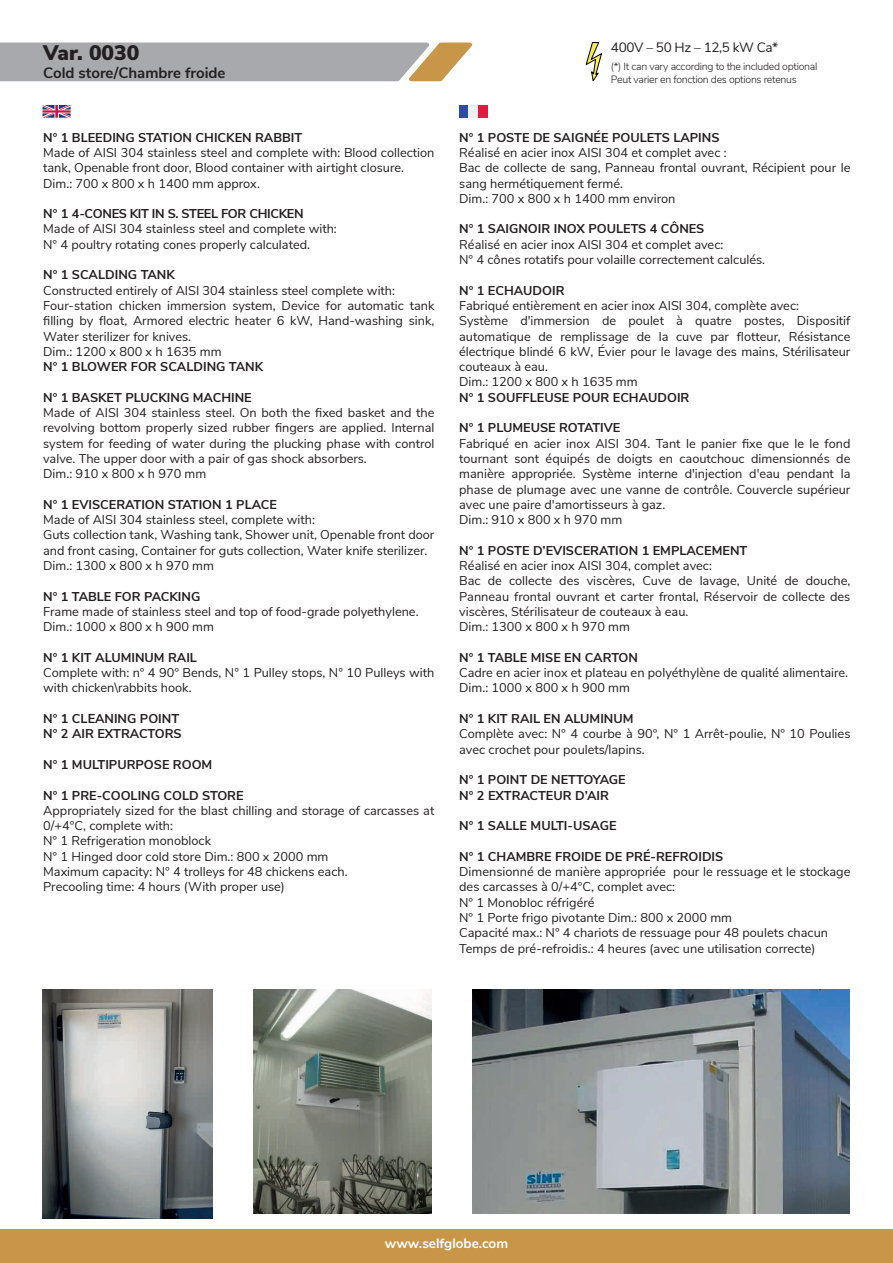
<style>
.page{position:relative;width:893px;height:1263px;background:#fff}
.page>*{position:absolute;margin:0;border:0;box-sizing:border-box;transform-origin:0 0}
.t1{font:900 21px "Nunito Sans";color:#231f20}
.t2{font:700 15px "Nunito Sans";color:#231f20}
.t3{font:13.5px "Nunito Sans";letter-spacing:-.025em;color:#231f20}
.t4{font:700 13.5px "Nunito Sans";color:#fff}
.t5{font:12.75px/15.3px "Nunito Sans";color:#231f20}
.t6{font:700 12.75px/15.3px "Nunito Sans";color:#231f20}
.t7{font:700 12.75px "Nunito Sans";letter-spacing:-.02em;color:#231f20}
.t8{font:300 10.5px/12.6px "Nunito Sans";letter-spacing:-.025em;color:#231f20}
</style>
<div class="page">
<img style="left:253px;top:990px;width:179px;height:224px">
<img style="left:43px;top:990px;width:170px;height:229px">
<img style="left:472px;top:990px;width:377px;height:224px">
<svg style="left:0;top:43px;width:473px;height:38px"></svg>
<div style="left:0;top:1229px;width:893px;height:34px;background:#c89648"></div>
<svg style="left:586px;top:42px;width:16px;height:40px"></svg>
<svg style="left:43px;top:105px;width:28px;height:13px"></svg>
<div style="left:459px;top:105px;width:10px;height:13px;background:#2d4ca0"></div>
<div style="left:469px;top:105px;width:9px;height:13px;background:#eef0ef"></div>
<div style="left:478px;top:105px;width:9px;height:13px;background:#dd1c3f"></div>
<h1 class="t1" style="left:43px;top:37px;width:98px">Var. 0030</h1>
<p class="t3" style="left:611px;top:38px;width:169px">400V – 50 Hz – 12,5 kW Ca*</p>
<p class="t2" style="left:43px;top:62px;width:184px">Cold store/Chambre froide</p>
<p class="t8" style="left:611px;top:60px;width:208px">(*) It can vary according to the included optional<br>Peut varier en fonction des options retenus</p>
<p class="t6" style="left:43px;top:129px;width:260px">N° 1 BLEEDING STATION CHICKEN RABBIT</p>
<p class="t5" style="left:43px;top:144px;width:393px">Made of AISI 304 stainless steel and complete with: Blood collection tank, Openable front door, Blood container with airtight closure.<br>Dim.: 700 x 800 x h 1400 mm approx.</p>
<p class="t7" style="left:43px;top:204px;width:262px">N° 1 4-CONES KIT IN S. STEEL FOR CHICKEN</p>
<p class="t5" style="left:43px;top:221px;width:295px">Made of AISI 304 stainless steel and complete with:<br>N° 4 poultry rotating cones properly calculated.</p>
<p class="t6" style="left:43px;top:266px;width:133px">N° 1 SCALDING TANK</p>
<p class="t5" style="left:43px;top:282px;width:393px">Constructed entirely of AISI 304 stainless steel complete with:<br>Four-station chicken immersion system, Device for automatic tank filling by float, Armored electric heater 6 kW, Hand-washing sink, Water sterilizer for knives.<br>Dim.: 1200 x 800 x h 1635 mm</p>
<p class="t6" style="left:43px;top:358px;width:221px">N° 1 BLOWER FOR SCALDING TANK</p>
<p class="t6" style="left:43px;top:389px;width:210px">N° 1 BASKET PLUCKING MACHINE</p>
<p class="t5" style="left:43px;top:404px;width:393px">Made of AISI 304 stainless steel. On both the fixed basket and the revolving bottom properly sized rubber fingers are applied. Internal system for feeding of water during the plucking phase with control valve. The upper door with a pair of gas shock absorbers.<br>Dim.: 910 x 800 x h 970 mm</p>
<p class="t6" style="left:43px;top:496px;width:235px">N° 1 EVISCERATION STATION 1 PLACE</p>
<p class="t5" style="left:43px;top:511px;width:393px">Made of AISI 304 stainless steel, complete with:<br>Guts collection tank, Washing tank, Shower unit, Openable front door and front casing, Container for guts collection, Water knife sterilizer.<br>Dim.: 1300 x 800 x h 970 mm</p>
<p class="t6" style="left:43px;top:588px;width:159px">N° 1 TABLE FOR PACKING</p>
<p class="t5" style="left:43px;top:603px;width:377px">Frame made of stainless steel and top of food-grade polyethylene.<br>Dim.: 1000 x 800 x h 900 mm</p>
<p class="t6" style="left:43px;top:649px;width:155px">N° 1 KIT ALUMINUM RAIL</p>
<p class="t5" style="left:43px;top:664px;width:393px">Complete with: n° 4 90° Bends, N° 1 Pulley stops, N° 10 Pulleys with with chicken\rabbits hook.</p>
<p class="t6" style="left:43px;top:710px;width:140px">N° 1 CLEANING POINT<br>N° 2 AIR EXTRACTORS</p>
<p class="t6" style="left:43px;top:756px;width:171px">N° 1 MULTIPURPOSE ROOM</p>
<p class="t6" style="left:43px;top:787px;width:202px">N° 1 PRE-COOLING COLD STORE</p>
<p class="t5" style="left:43px;top:802px;width:393px">Appropriately sized for the blast chilling and storage of carcasses at 0/+4°C, complete with:<br>N° 1 Refrigeration monoblock<br>N° 1 Hinged door cold store Dim.: 800 x 2000 mm<br>Maximum capacity: N° 4 trolleys for 48 chickens each.<br>Precooling time: 4 hours (With proper use)</p>
<p class="t6" style="left:459px;top:129px;width:262px">N° 1 POSTE DE SAIGNÉE POULETS LAPINS</p>
<p class="t5" style="left:459px;top:144px;width:393px">Réalisé en acier inox AISI 304 et complet avec :<br>Bac de collecte de sang, Panneau frontal ouvrant, Récipient pour le sang hermétiquement fermé.<br>Dim.: 700 x 800 x h 1400 mm environ</p>
<p class="t6" style="left:459px;top:221px;width:247px">N° 1 SAIGNOIR INOX POULETS 4 CÔNES</p>
<p class="t5" style="left:459px;top:236px;width:307px">Réalisé en acier inox AISI 304 et complet avec:<br>N° 4 cônes rotatifs pour volaille correctement calculés.</p>
<p class="t6" style="left:459px;top:282px;width:107px">N° 1 ECHAUDOIR</p>
<p class="t5" style="left:459px;top:297px;width:393px">Fabriqué entièrement en acier inox AISI 304, complète avec:<br>Système d'immersion de poulet à quatre postes, Dispositif automatique de remplissage de la cuve par flotteur, Résistance électrique blindé 6 kW, Évier pour le lavage des mains, Stérilisateur couteaux à eau.<br>Dim.: 1200 x 800 x h 1635 mm</p>
<p class="t6" style="left:459px;top:389px;width:232px">N° 1 SOUFFLEUSE POUR ECHAUDOIR</p>
<p class="t6" style="left:459px;top:419px;width:163px">N° 1 PLUMEUSE ROTATIVE</p>
<p class="t5" style="left:459px;top:435px;width:393px">Fabriqué en acier inox AISI 304. Tant le panier fixe que le le fond tournant sont équipés de doigts en caoutchouc dimensionnés de manière appropriée. Système interne d'injection d'eau pendant la phase de plumage avec une vanne de contrôle. Couvercle supérieur avec une paire d'amortisseurs à gaz.<br>Dim.: 910 x 800 x h 970 mm</p>
<p class="t6" style="left:459px;top:542px;width:290px">N° 1 POSTE D’EVISCERATION 1 EMPLACEMENT</p>
<p class="t5" style="left:459px;top:557px;width:393px">Réalisé en acier inox AISI 304, complet avec:<br>Bac de collecte des viscères, Cuve de lavage, Unité de douche, Panneau frontal ouvrant et carter frontal, Réservoir de collecte des viscères, Stérilisateur de couteaux à eau.<br>Dim.: 1300 x 800 x h 970 mm</p>
<p class="t6" style="left:459px;top:649px;width:180px">N° 1 TABLE MISE EN CARTON</p>
<p class="t5" style="left:459px;top:664px;width:390px">Cadre en acier inox et plateau en polyéthylène de qualité alimentaire.<br>Dim.: 1000 x 800 x h 900 mm</p>
<p class="t6" style="left:459px;top:710px;width:176px">N° 1 KIT RAIL EN ALUMINUM</p>
<p class="t5" style="left:459px;top:725px;width:393px">Complète avec: N° 4 courbe à 90°, N° 1 Arrêt-poulie, N° 10 Poulies avec crochet pour poulets/lapins.</p>
<p class="t6" style="left:459px;top:771px;width:168px">N° 1 POINT DE NETTOYAGE<br>N° 2 EXTRACTEUR D’AIR</p>
<p class="t6" style="left:459px;top:817px;width:159px">N° 1 SALLE MULTI-USAGE</p>
<p class="t6" style="left:459px;top:848px;width:266px">N° 1 CHAMBRE FROIDE DE PRÉ-REFROIDIS</p>
<p class="t5" style="left:459px;top:863px;width:393px">Dimensionné de manière appropriée pour le ressuage et le stockage des carcasses à 0/+4°C, complet avec:<br>N° 1 Monobloc réfrigéré<br>N° 1 Porte frigo pivotante Dim.: 800 x 2000 mm<br>Capacité max.: N° 4 chariots de ressuage pour 48 poulets chacun Temps de pré-refroidis.: 4 heures (avec une utilisation correcte)</p>
<p class="t4" style="left:385px;top:1233px;width:125px">www.selfglobe.com</p>
</div>
